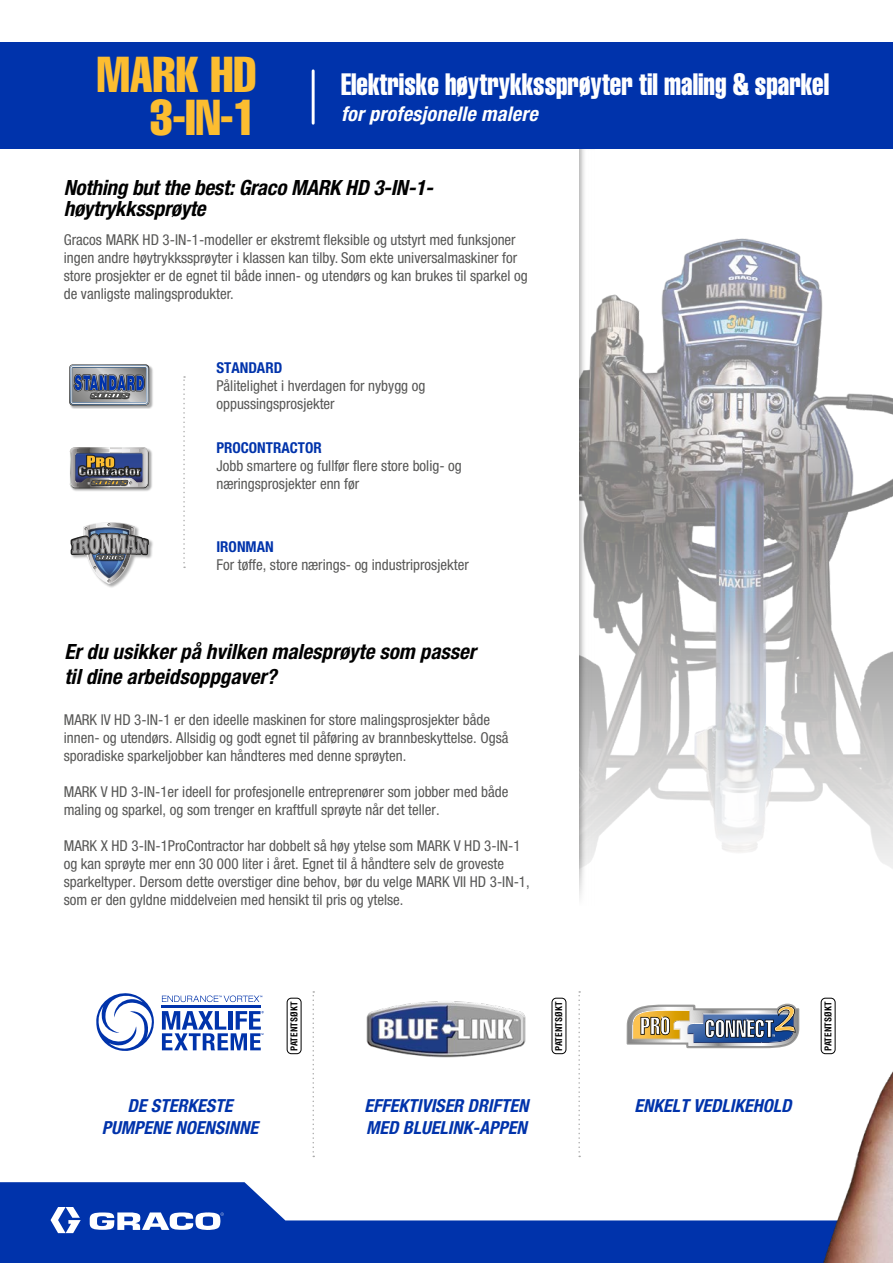
<style>
.page{position:relative;width:893px;height:1263px;background:#fff}
.page>*{position:absolute;margin:0;border:0;box-sizing:border-box;transform-origin:0 0}
.t1{font:49.5px/43.5px "Helvetica LT Std Comp";color:#fcbd30;text-align:right}
.t2{font:30.45px "Helvetica LT Std Comp";color:#fff;scale:.88 1}
.t3{font:italic 700 condensed 21px/21px "Helvetica Neue LT Std";color:#000}
.t4{font:italic 700 condensed 20.25px "Helvetica Neue LT Std";letter-spacing:.01em;color:#fff}
.t5{font:italic 700 condensed 18px/21.6px "Helvetica Neue LT Std";color:#0033ab;text-align:center}
.t6{font:condensed 15px/18px "Helvetica Neue LT Std";color:#575756}
.t7{font:700 condensed 15px "Helvetica Neue LT Std";color:#0033ab}
.t8{font:700 condensed 9.15px "Helvetica LT Std";letter-spacing:.01em;color:#000}
</style>
<div class="page">
<img style="left:580px;top:149px;width:313px;height:748px">
<div style="left:0;top:43px;width:893px;height:106px;background:#0033ab"></div>
<svg style="left:0;top:1182px;width:820px;height:81px;fill:#0033ab"></svg>
<svg style="left:51px;top:1207px;width:30px;height:26px"></svg>
<svg style="left:90px;top:1212px;width:134px;height:18px"></svg>
<img style="left:820px;top:750px;width:73px;height:513px">
<svg style="left:96px;top:993px;width:58px;height:58px"></svg>
<hr style="left:161px;top:1006px;width:100px;height:2px;background:#0033ab">
<svg style="left:162px;top:995px;width:100px;height:7px"></svg>
<svg style="left:162px;top:1011px;width:102px;height:39px"></svg>
<img style="left:627px;top:1004px;width:172px;height:44px">
<img style="left:366px;top:997px;width:196px;height:61px">
<svg style="left:312px;top:991px;width:2px;height:166px"></svg>
<svg style="left:578px;top:991px;width:2px;height:166px"></svg>
<svg style="left:183px;top:376px;width:2px;height:192px"></svg>
<div style="left:69px;top:365px;width:85px;height:44px;background:#000;opacity:.33"></div>
<svg style="left:69px;top:364px;width:80px;height:41px;background:#748098"></svg>
<div style="left:70px;top:448px;width:82px;height:44px;background:#000;opacity:.33"></div>
<svg style="left:70px;top:448px;width:78px;height:41px;background:#75767e"></svg>
<div style="left:71px;top:522px;width:82px;height:67px;background:#000;opacity:.33"></div>
<svg style="left:70px;top:522px;width:79px;height:62px"></svg>
<hr style="left:312px;top:71px;width:3px;height:52px;background:#fff">
<div style="left:552px;top:998px;width:14px;height:56px;border:1px solid #000;border-radius:4px"></div>
<div style="left:287px;top:998px;width:14px;height:56px;border:1px solid #000;border-radius:4px"></div>
<div style="left:821px;top:998px;width:14px;height:56px;border:1px solid #000;border-radius:4px"></div>
<h1 class="t1" style="left:97px;top:51px;width:161px">MARK HD<br>3-IN-1</h1>
<h2 class="t2" style="left:341px;top:65px;width:556px">Elektriske høytrykkssprøyter til maling &amp; sparkel</h2>
<h3 class="t4" style="left:341px;top:102px;width:198px">for profesjonelle malere</h3>
<h3 class="t3" style="left:64px;top:177px;width:371px">Nothing but the best: Graco MARK HD 3-IN-1- høytrykkssprøyte</h3>
<p class="t6" style="left:64px;top:230px;width:466px">Gracos MARK HD 3-IN-1-modeller er ekstremt fleksible og utstyrt med funksjoner ingen andre høytrykkssprøyter i klassen kan tilby. Som ekte universalmaskiner for store prosjekter er de egnet til både innen- og utendørs og kan brukes til sparkel og de vanligste malingsprodukter.</p>
<p class="t7" style="left:216px;top:359px;width:67px">STANDARD</p>
<p class="t6" style="left:216px;top:377px;width:210px">Pålitelighet i hverdagen for nybygg og oppussingsprosjekter</p>
<p class="t7" style="left:216px;top:439px;width:107px">PROCONTRACTOR</p>
<p class="t6" style="left:216px;top:457px;width:247px">Jobb smartere og fullfør flere store bolig- og næringsprosjekter enn før</p>
<p class="t7" style="left:216px;top:537px;width:59px">IRONMAN</p>
<p class="t6" style="left:216px;top:555px;width:254px">For tøffe, store nærings- og industriprosjekter</p>
<h3 class="t3" style="left:64px;top:639px;width:413px;line-height:25.2px">Er du usikker på hvilken malesprøyte som passer til dine arbeidsoppgaver?</h3>
<p class="t6" style="left:64px;top:711px;width:446px">MARK IV HD 3-IN-1 er den ideelle maskinen for store malingsprosjekter både innen- og utendørs. Allsidig og godt egnet til påføring av brannbeskyttelse. Også sporadiske sparkeljobber kan håndteres med denne sprøyten.</p>
<p class="t6" style="left:64px;top:783px;width:446px">MARK V HD 3-IN-1er ideell for profesjonelle entreprenører som jobber med både maling og sparkel, og som trenger en kraftfull sprøyte når det teller.</p>
<p class="t6" style="left:64px;top:837px;width:467px">MARK X HD 3-IN-1ProContractor har dobbelt så høy ytelse som MARK V HD 3-IN-1 og kan sprøyte mer enn 30 000 liter i året. Egnet til å håndtere selv de groveste sparkeltyper. Dersom dette overstiger dine behov, bør du velge MARK VII HD 3-IN-1, som er den gyldne middelveien med hensikt til pris og ytelse.</p>
<p class="t5" style="left:102px;top:1095px;width:158px">DE STERKESTE<br>PUMPENE NOENSINNE</p>
<p class="t8" style="left:288px;top:1051px;width:51px;rotate:-90deg">PATENTSØKT</p>
<p class="t8" style="left:553px;top:1051px;width:51px;rotate:-90deg">PATENTSØKT</p>
<p class="t5" style="left:364px;top:1095px;width:166px">EFFEKTIVISER DRIFTEN</p>
<p class="t5" style="left:634px;top:1095px;width:158px">ENKELT VEDLIKEHOLD</p>
<p class="t5" style="left:366px;top:1116px;width:162px">MED BLUELINK-APPEN</p>
<p class="t8" style="left:822px;top:1051px;width:51px;rotate:-90deg">PATENTSØKT</p>
</div>
